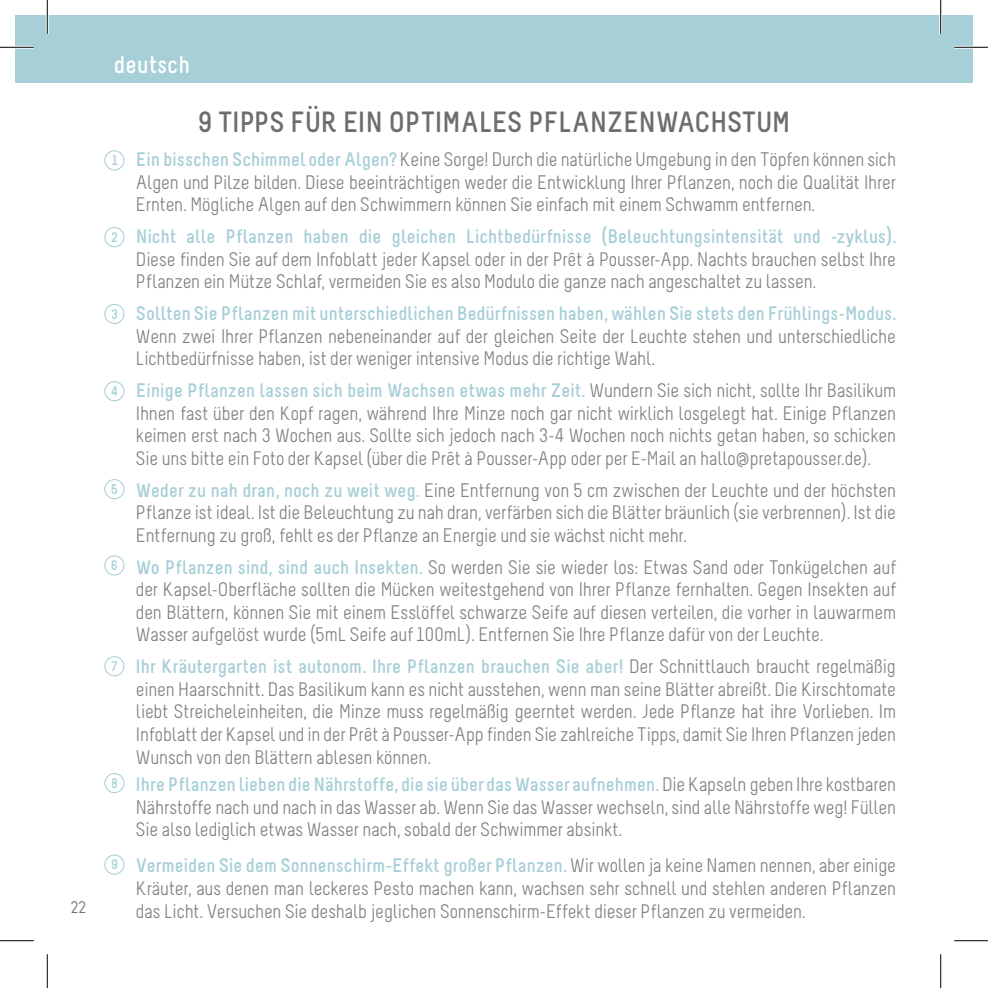
<style>
.page{position:relative;width:988px;height:988px;background:#fff}
.page>*{position:absolute;margin:0;border:0;box-sizing:border-box;transform-origin:0 0}
.t1{font:700 29.25px "Melbourne";color:#6c6d70}
.t2{font:700 24.75px "Melbourne";color:#fff}
.t3{font:19.57px/22.5px "Melbourne";letter-spacing:-.01em;color:#808285;text-align:justify}
.t4{font:700 19.57px "Melbourne";letter-spacing:-.005em;color:#a7cfd7}
.t5{font:16.88px "Melbourne";color:#6c6d70}
.t6{font:700 13.95px "Melbourne";color:#a7cfd7}
.s1{font-weight:700;color:#a7cfd7}
</style>
<div class="page">
<div style="left:15px;top:15px;width:957px;height:68px;background:#a7cfd7"></div>
<div style="left:104px;top:150px;width:20px;height:20px;border:1px solid #a7cfd7;border-radius:50%"></div>
<div style="left:104px;top:227px;width:20px;height:20px;border:1px solid #a7cfd7;border-radius:50%"></div>
<div style="left:104px;top:304px;width:20px;height:20px;border:1px solid #a7cfd7;border-radius:50%"></div>
<div style="left:104px;top:381px;width:20px;height:20px;border:1px solid #a7cfd7;border-radius:50%"></div>
<div style="left:104px;top:479px;width:20px;height:20px;border:1px solid #a7cfd7;border-radius:50%"></div>
<div style="left:104px;top:555px;width:20px;height:20px;border:1px solid #a7cfd7;border-radius:50%"></div>
<div style="left:104px;top:656px;width:20px;height:20px;border:1px solid #a7cfd7;border-radius:50%"></div>
<div style="left:104px;top:773px;width:20px;height:20px;border:1px solid #a7cfd7;border-radius:50%"></div>
<div style="left:104px;top:854px;width:20px;height:20px;border:1px solid #a7cfd7;border-radius:50%"></div>
<hr style="left:0;top:46px;width:34px;height:3px;background:#fff">
<hr style="left:954px;top:46px;width:33px;height:3px;background:#fff">
<hr style="left:46px;top:0;width:3px;height:34px;background:#fff">
<hr style="left:939px;top:0;width:3px;height:34px;background:#fff">
<hr style="left:0;top:47px;width:34px;height:1px;background:#000">
<hr style="left:954px;top:47px;width:33px;height:1px;background:#000">
<hr style="left:0;top:940px;width:34px;height:1px;background:#000">
<hr style="left:954px;top:940px;width:33px;height:1px;background:#000">
<hr style="left:47px;top:0;width:1px;height:34px;background:#000">
<hr style="left:47px;top:954px;width:1px;height:33px;background:#000">
<hr style="left:940px;top:0;width:1px;height:34px;background:#000">
<hr style="left:940px;top:954px;width:1px;height:33px;background:#000">
<p class="t5" style="left:71px;top:897px;width:16px">22</p>
<p class="t2" style="left:114px;top:50px;width:78px">deutsch</p>
<h1 class="t1" style="left:198px;top:104px;width:594px">9 TIPPS FÜR EIN OPTIMALES PFLANZENWACHSTUM</h1>
<p class="t6" style="left:111px;top:152px;width:8px">1</p>
<p class="t6" style="left:111px;top:228px;width:8px">2</p>
<p class="t6" style="left:111px;top:305px;width:8px">3</p>
<p class="t6" style="left:111px;top:382px;width:8px">4</p>
<p class="t6" style="left:111px;top:480px;width:8px">5</p>
<p class="t6" style="left:111px;top:557px;width:8px">6</p>
<p class="t6" style="left:111px;top:657px;width:7px">7</p>
<p class="t6" style="left:111px;top:774px;width:8px">8</p>
<p class="t6" style="left:111px;top:856px;width:8px">9</p>
<p class="t3" style="left:136px;top:150px;width:761px"><span class="s1">Ein bisschen Schimmel oder Algen?</span> Keine Sorge! Durch die natürliche Umgebung in den Töpfen können sich Algen und Pilze bilden. Diese beeinträchtigen weder die Entwicklung Ihrer Pflanzen, noch die Qualität Ihrer Ernten. Mögliche Algen auf den Schwimmern können Sie einfach mit einem Schwamm entfernen.</p>
<p class="t4" style="left:136px;top:224px;width:761px">Nicht alle Pflanzen haben die gleichen Lichtbedürfnisse (Beleuchtungsintensität und -zyklus).</p>
<p class="t3" style="left:136px;top:249px;width:761px">Diese finden Sie auf dem Infoblatt jeder Kapsel oder in der Prêt à Pousser-App. Nachts brauchen selbst Ihre<br>Pflanzen ein Mütze Schlaf, vermeiden Sie es also Modulo die ganze nach angeschaltet zu lassen.</p>
<p class="t4" style="left:136px;top:301px;width:761px">Sollten Sie Pflanzen mit unterschiedlichen Bedürfnissen haben, wählen Sie stets den Frühlings-Modus.</p>
<p class="t3" style="left:136px;top:326px;width:761px">Wenn zwei Ihrer Pflanzen nebeneinander auf der gleichen Seite der Leuchte stehen und unterschiedliche<br>Lichtbedürfnisse haben, ist der weniger intensive Modus die richtige Wahl.</p>
<p class="t3" style="left:136px;top:381px;width:761px"><span class="s1">Einige Pflanzen lassen sich beim Wachsen etwas mehr Zeit.</span> Wundern Sie sich nicht, sollte Ihr Basilikum Ihnen fast über den Kopf ragen, während Ihre Minze noch gar nicht wirklich losgelegt hat. Einige Pflanzen keimen erst nach 3 Wochen aus. Sollte sich jedoch nach 3-4 Wochen noch nichts getan haben, so schicken Sie uns bitte ein Foto der Kapsel (über die Prêt à Pousser-App oder per E-Mail an hallo@pretapousser.de).</p>
<p class="t3" style="left:136px;top:480px;width:761px"><span class="s1">Weder zu nah dran, noch zu weit weg.</span> Eine Entfernung von 5 cm zwischen der Leuchte und der höchsten Pflanze ist ideal. Ist die Beleuchtung zu nah dran, verfärben sich die Blätter bräunlich (sie verbrennen). Ist die Entfernung zu groß, fehlt es der Pflanze an Energie und sie wächst nicht mehr.</p>
<p class="t3" style="left:136px;top:557px;width:761px"><span class="s1">Wo Pflanzen sind, sind auch Insekten.</span> So werden Sie sie wieder los: Etwas Sand oder Tonkügelchen auf der Kapsel-Oberfläche sollten die Mücken weitestgehend von Ihrer Pflanze fernhalten. Gegen Insekten auf den Blättern, können Sie mit einem Esslöffel schwarze Seife auf diesen verteilen, die vorher in lauwarmem Wasser aufgelöst wurde (5mL Seife auf 100mL). Entfernen Sie Ihre Pflanze dafür von der Leuchte.</p>
<p class="t3" style="left:136px;top:656px;width:761px"><span class="s1">Ihr Kräutergarten ist autonom. Ihre Pflanzen brauchen Sie aber!</span> Der Schnittlauch braucht regelmäßig einen Haarschnitt. Das Basilikum kann es nicht ausstehen, wenn man seine Blätter abreißt. Die Kirschtomate liebt Streicheleinheiten, die Minze muss regelmäßig geerntet werden. Jede Pflanze hat ihre Vorlieben. Im Infoblatt der Kapsel und in der Prêt à Pousser-App finden Sie zahlreiche Tipps, damit Sie Ihren Pflanzen jeden Wunsch von den Blättern ablesen können.</p>
<p class="t3" style="left:136px;top:775px;width:761px"><span class="s1">Ihre Pflanzen lieben die Nährstoffe, die sie über das Wasser aufnehmen.</span> Die Kapseln geben Ihre kostbaren Nährstoffe nach und nach in das Wasser ab. Wenn Sie das Wasser wechseln, sind alle Nährstoffe weg! Füllen Sie also lediglich etwas Wasser nach, sobald der Schwimmer absinkt.</p>
<p class="t3" style="left:136px;top:856px;width:761px"><span class="s1">Vermeiden Sie dem Sonnenschirm-Effekt großer Pflanzen.</span> Wir wollen ja keine Namen nennen, aber einige Kräuter, aus denen man leckeres Pesto machen kann, wachsen sehr schnell und stehlen anderen Pflanzen das Licht. Versuchen Sie deshalb jeglichen Sonnenschirm-Effekt dieser Pflanzen zu vermeiden.</p>
</div>
